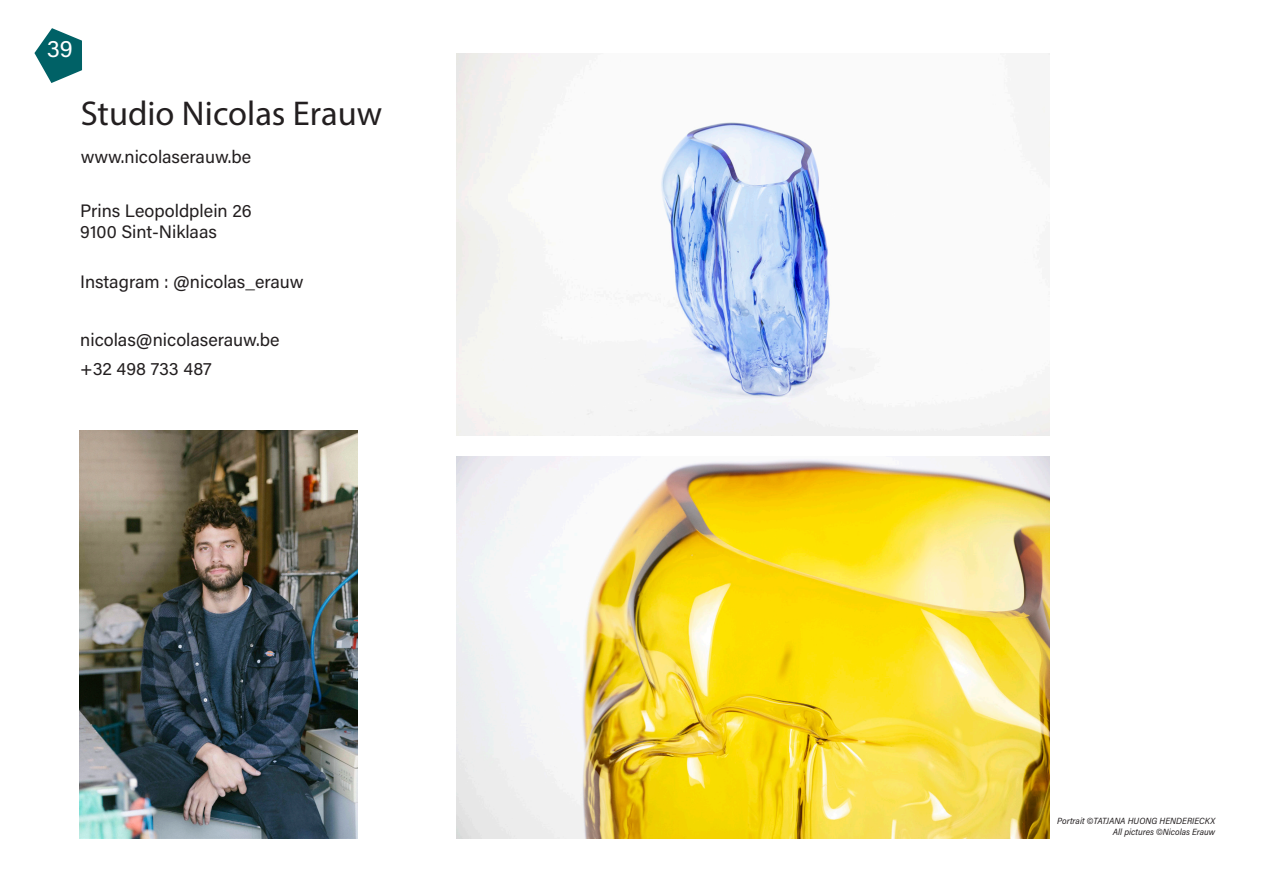
<style>
.page{position:relative;width:1263px;height:893px;background:#fff}
.page>*{position:absolute;margin:0;border:0;box-sizing:border-box;transform-origin:0 0}
.t1{font:34.5px "Myriad Pro";color:#231f20}
.numéro{font:24px "Acumin Pro";color:#fff}
.t2{font:18px "Acumin Pro";color:#231f20}
.légende_en_forme{font:italic 9px "Acumin Pro Semi Cond";color:#231f20}
</style>
<div class="page">
<svg style="left:34px;top:28px;width:48px;height:55px"></svg>
<img style="left:80px;top:430px;width:277px;height:409px">
<img style="left:457px;top:54px;width:592px;height:382px">
<img style="left:457px;top:457px;width:592px;height:382px">
<p class="numéro" style="left:47px;top:32px;width:28px">39</p>
<p class="t1" style="left:81px;top:92px;width:303px">Studio Nicolas Erauw</p>
<p class="t2" style="left:81px;top:145px;width:172px">www.nicolaserauw.be</p>
<p class="t2" style="left:80px;top:198px;width:173px">Prins Leopoldplein 26</p>
<p class="t2" style="left:80px;top:219px;width:138px">9100 Sint-Niklaas</p>
<p class="t2" style="left:80px;top:269px;width:225px">Instagram : @nicolas_erauw</p>
<p class="t2" style="left:80px;top:327px;width:201px">nicolas@nicolaserauw.be</p>
<p class="t2" style="left:80px;top:356px;width:133px">+32 498 733 487</p>
<p class="légende_en_forme" style="left:1057px;top:815px;width:160px">Portrait ©TATJANA HUONG HENDERIECKX</p>
<p class="légende_en_forme" style="left:1113px;top:825px;width:104px">All pictures ©Nicolas Erauw</p>
</div>
